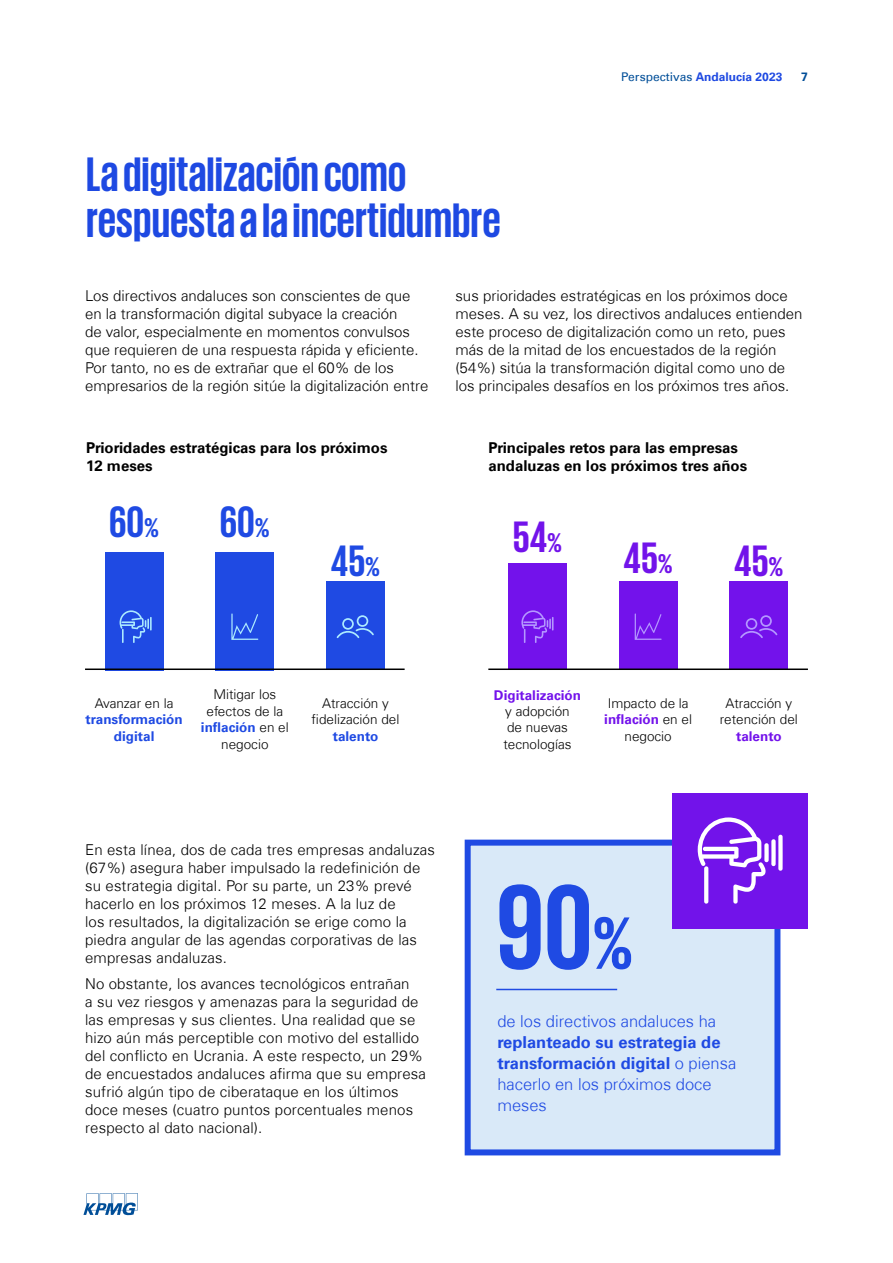
<style>
.page{position:relative;width:893px;height:1263px;background:#fff}
.page>*{position:absolute;margin:0;border:0;box-sizing:border-box;transform-origin:0 0}
.t1{font:700 123px "KPMG";color:#1f4ae3}
.t2{font:700 49.5px/46.5px "KPMG";color:#1e49e2}
.t3{font:700 45px "KPMG";color:#1f4ae3}
.t4{font:700 45px "KPMG";color:#7213ea}
.t5{font:700 16.5px/21px "Universfor KPMG";color:#1f4ae3}
.t6{font:300 16.5px "Universfor KPMG";color:#1f4ae3}
.t7{font:300 15px/18px "Universfor KPMG";letter-spacing:.01em;color:#000}
.t8{font:700 15px/18px "Universfor KPMG";color:#000}
.t9{font:300 13.5px/16.5px "Universfor KPMG";color:#000;text-align:center}
.t10{font:700 13.5px/16.5px "Universfor KPMG";color:#1f4ae3;text-align:center}
.t11{font:700 13.5px "Universfor KPMG";color:#7312eb}
.t12{font:700 12px "Universfor KPMG";color:#1e49e2}
.t13{font:700 12px "Universfor KPMG";color:#004e98}
.s1{font-weight:400;color:#004e98}
.s2{font-size:27.6px}
.s3{font-weight:700;color:#1f4ae3}
.s4{font-weight:700;color:#7312eb}
.s5{font-size:75.75px}
.s6{font-weight:300}
</style>
<div class="page">
<svg style="left:83px;top:1193px;width:55px;height:22px"></svg>
<div style="left:508px;top:563px;width:59px;height:106px;background:#7312eb"></div>
<div style="left:619px;top:581px;width:58px;height:88px;background:#7312eb"></div>
<div style="left:730px;top:581px;width:58px;height:88px;background:#7312eb"></div>
<div style="left:216px;top:552px;width:58px;height:118px;background:#1f4ae3"></div>
<div style="left:105px;top:552px;width:58px;height:118px;background:#1f4ae3"></div>
<div style="left:326px;top:581px;width:59px;height:89px;background:#1f4ae3"></div>
<hr style="left:85px;top:668px;width:320px;height:2px;background:#000">
<hr style="left:488px;top:668px;width:320px;height:2px;background:#000">
<svg style="left:231px;top:613px;width:27px;height:27px"></svg>
<svg style="left:635px;top:613px;width:27px;height:27px"></svg>
<svg style="left:120px;top:610px;width:32px;height:33px"></svg>
<svg style="left:521px;top:610px;width:33px;height:33px"></svg>
<svg style="left:337px;top:615px;width:37px;height:23px"></svg>
<svg style="left:740px;top:615px;width:37px;height:23px"></svg>
<div style="left:465px;top:840px;width:315px;height:315px;background:#d9e9f8;border:6px solid #1f4ae3"></div>
<div style="left:672px;top:793px;width:136px;height:135px;background:#7213ea"></div>
<hr style="left:496px;top:989px;width:121px;height:1px;background:#1f4ae3">
<svg style="left:698px;top:817px;width:85px;height:87px"></svg>
<h2 class="t2" style="left:86px;top:149px;width:416px">La digitalización como respuesta a la incertidumbre</h2>
<p class="t12" style="left:621px;top:70px;width:163px"><span class="s1">Perspectivas</span> Andalucía 2023</p>
<p class="t13" style="left:801px;top:70px;width:8px">7</p>
<p class="t7" style="left:85px;top:287px;width:345px">Los directivos andaluces son conscientes de que en la transformación digital subyace la creación<br>de valor, especialmente en momentos convulsos que requieren de una respuesta rápida y eficiente.<br>Por tanto, no es de extrañar que el 60% de los empresarios de la región sitúe la digitalización entre</p>
<p class="t7" style="left:455px;top:287px;width:349px">sus prioridades estratégicas en los próximos doce meses. A su vez, los directivos andaluces entienden este proceso de digitalización como un reto, pues más de la mitad de los encuestados de la región (54%) sitúa la transformación digital como uno de los principales desafíos en los próximos tres años.</p>
<p class="t8" style="left:86px;top:439px;width:303px">Prioridades estratégicas para los próximos<br>12 meses</p>
<p class="t8" style="left:488px;top:439px;width:260px">Principales retos para las empresas andaluzas en los próximos tres años</p>
<h3 class="t3" style="left:109px;top:499px;width:52px">60<span class="s2">%</span></h3>
<h3 class="t3" style="left:220px;top:499px;width:52px">60<span class="s2">%</span></h3>
<h3 class="t4" style="left:513px;top:514px;width:51px">54<span class="s2">%</span></h3>
<h3 class="t4" style="left:623px;top:535px;width:51px">45<span class="s2">%</span></h3>
<h3 class="t3" style="left:331px;top:538px;width:51px">45<span class="s2">%</span></h3>
<h3 class="t4" style="left:734px;top:538px;width:51px">45<span class="s2">%</span></h3>
<p class="t9" style="left:95px;top:695px;width:80px">Avanzar en la</p>
<p class="t10" style="left:86px;top:711px;width:99px">transformación digital</p>
<p class="t9" style="left:201px;top:686px;width:89px">Mitigar los efectos de la <span class="s3">inflación</span> en el negocio</p>
<p class="t9" style="left:604px;top:695px;width:89px">Impacto de la <span class="s4">inflación</span> en el negocio</p>
<p class="t11" style="left:494px;top:687px;width:89px">Digitalización</p>
<p class="t9" style="left:503px;top:703px;width:70px;text-align:left">y adopción de nuevas tecnologías</p>
<p class="t9" style="left:312px;top:695px;width:89px">Atracción y fidelización del</p>
<p class="t10" style="left:333px;top:728px;width:47px">talento</p>
<p class="t9" style="left:720px;top:695px;width:80px">Atracción y retención del</p>
<p class="t11" style="left:736px;top:728px;width:47px">talento</p>
<p class="t7" style="left:85px;top:840px;width:351px">En esta línea, dos de cada tres empresas andaluzas (67%) asegura haber impulsado la redefinición de su estrategia digital. Por su parte, un 23% prevé hacerlo en los próximos 12 meses. A la luz de<br>los resultados, la digitalización se erige como la piedra angular de las agendas corporativas de las empresas andaluzas.</p>
<p class="t7" style="left:85px;top:975px;width:342px">No obstante, los avances tecnológicos entrañan<br>a su vez riesgos y amenazas para la seguridad de las empresas y sus clientes. Una realidad que se hizo aún más perceptible con motivo del estallido del conflicto en Ucrania. A este respecto, un 29% de encuestados andaluces afirma que su empresa sufrió algún tipo de ciberataque en los últimos doce meses (cuatro puntos porcentuales menos respecto al dato nacional).</p>
<h1 class="t1" style="left:496px;top:865px;width:138px">90<span class="s5">%</span></h1>
<p class="t6" style="left:497px;top:1011px;width:220px">de los directivos andaluces ha</p>
<p class="t5" style="left:497px;top:1032px;width:240px">replanteado su estrategia de transformación digital <span class="s6">o piensa hacerlo en los próximos doce meses</span></p>
</div>
